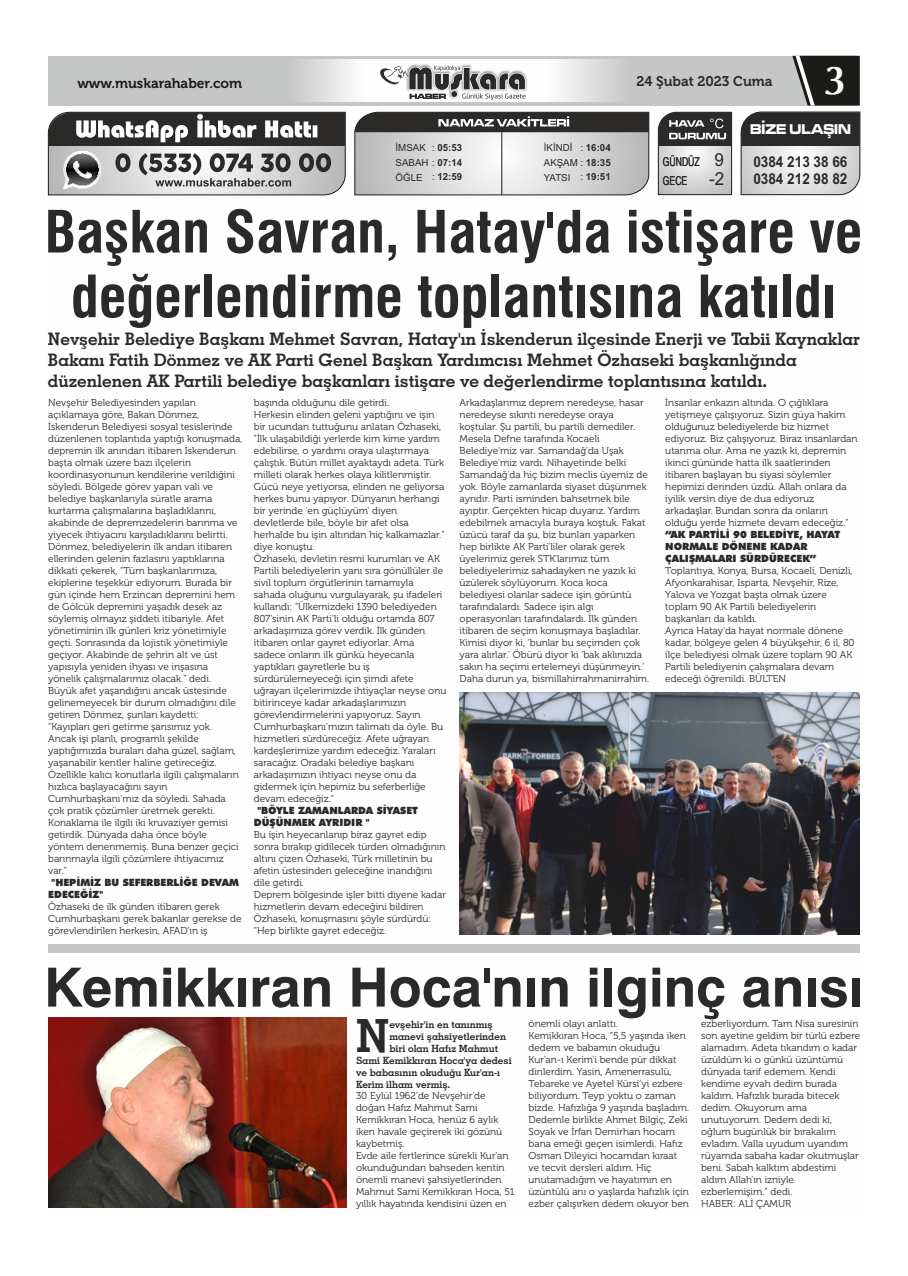
<style>
.page{position:relative;width:908px;height:1276px;background:#fff}
.page>*{position:absolute;margin:0;border:0;box-sizing:border-box;transform-origin:0 0}
.t1{font:700 condensed 56.7px/64.6px "Swiss 721 BT";color:#2b2a29;text-align:center}
.t2{font:700 54.2px "Swiss 721 BT";color:#2b2a29}
.t3{font:45.8px "Geometric Slabserif 703 Bold BT";color:#2b2a29}
.t4{font:700 40.7px "Optima";color:#fefefe}
.t5{font:17.3px/20.7px "Geometric Slabserif 703 Bold BT";color:#2b2a29}
.t6{font:700 15px/17.1px "Arial Narrow";color:#2b2a29;scale:1.1 1}
.t7{font:14.7px "Microgramma D Bold Exte";color:#fefefe;scale:.85 1}
.t8{font:14px "Museo 700";color:#1c1b17}
.t9{font:14px "Museo 700";color:#2b2a29}
.t10{font:condensed 12.3px "Helvetica";color:#2b2a29;scale:.86 1}
.t11{font:10px/12px "Museo 300";color:#2b2a29}
.t12{font:900 10px/12px "Futura BT";color:#2b2a29}
.t13{font:10px "Geometric Slabserif 703 Bold BT";color:#2b2a29}
.t14{font:9.7px/14.8px "Arial";color:#2b2a29}
.t15{font:700 9.7px "Arial";color:#2b2a29}
.s1{font-weight:700}
.s2{font-weight:400}
.s3{font-family:"Arial";font-stretch:normal;font-size:18px}
</style>
<div class="page">
<svg style="left:47px;top:111px;width:299px;height:85px;background:#90908f"></svg>
<svg style="left:354px;top:111px;width:295px;height:85px;background:#b1b1b1"></svg>
<svg style="left:657px;top:111px;width:75px;height:85px;background:#9e9e9e"></svg>
<div style="left:48px;top:56px;width:811px;height:50px;background:#c5c6c6"></div>
<img style="left:303px;top:60px;width:312px;height:41px">
<svg style="left:740px;top:56px;width:120px;height:140px"></svg>
<img style="left:406px;top:64px;width:121px;height:36px">
<svg style="left:378px;top:66px;width:148px;height:36px;background:#aeadad"></svg>
<img style="left:459px;top:692px;width:400px;height:242px">
<div style="left:48px;top:944px;width:811px;height:9px;background:#c5c6c6"></div>
<img style="left:48px;top:1018px;width:298px;height:189px">
<h3 class="t8" style="left:77px;top:78px;width:166px">www.muskarahaber.com</h3>
<h3 class="t9" style="left:636px;top:75px;width:137px">24 Şubat 2023 Cuma</h3>
<h3 class="t4" style="left:822px;top:62px;width:26px">3</h3>
<p class="t14" style="left:395px;top:141px;width:68px">İMSAK<br>SABAH : <span class="s1">07:14</span></p>
<p class="t14" style="left:543px;top:141px;width:68px">İKİNDİ<br>AKŞAM : <span class="s1">18:35</span></p>
<p class="t15" style="left:432px;top:144px;width:31px"><span class="s2">:</span> 05:53</p>
<p class="t15" style="left:580px;top:144px;width:32px"><span class="s2">:</span> 16:04</p>
<p class="t14" style="left:395px;top:171px;width:68px">ÖĞLE : <span class="s1">12:59</span></p>
<p class="t14" style="left:543px;top:171px;width:68px">YATSI : <span class="s1">19:51</span></p>
<h3 class="t7" style="left:749px;top:122px;width:120px">BİZE ULAŞIN</h3>
<p class="t10" style="left:662px;top:157px;width:73px">GÜNDÜZ <span class="s3">9</span></p>
<h3 class="t6" style="left:753px;top:155px;width:87px">0384 213 38 66<br>0384 212 98 82</h3>
<p class="t10" style="left:662px;top:176px;width:73px">GECE <span class="s3">-2</span></p>
<h1 class="t1" style="left:45px;top:205px;width:819px">Başkan Savran, Hatay'da istişare ve değerlendirme toplantısına katıldı</h1>
<p class="t5" style="left:48px;top:330px;width:813px">Nevşehir Belediye Başkanı Mehmet Savran, Hatay'ın İskenderun ilçesinde Enerji ve Tabii Kaynaklar<br>Bakanı Fatih Dönmez ve AK Parti Genel Başkan Yardımcısı Mehmet Özhaseki başkanlığında düzenlenen AK Partili belediye başkanları istişare ve değerlendirme toplantısına katıldı.</p>
<p class="t11" style="left:48px;top:397px;width:196px">Nevşehir Belediyesinden yapılan açıklamaya göre, Bakan Dönmez, İskenderun Belediyesi sosyal tesislerinde düzenlenen toplantıda yaptığı konuşmada, depremin ilk anından itibaren İskenderun başta olmak üzere bazı ilçelerin koordinasyonunun kendilerine verildiğini söyledi. Bölgede görev yapan vali ve belediye başkanlarıyla süratle arama kurtarma çalışmalarına başladıklarını, akabinde de depremzedelerin barınma ve yiyecek ihtiyacını karşıladıklarını belirtti.<br>Dönmez, belediyelerin ilk andan itibaren ellerinden gelenin fazlasını yaptıklarına dikkati çekerek, "Tüm başkanlarımıza, ekiplerine teşekkür ediyorum. Burada bir gün içinde hem Erzincan depremini hem de Gölcük depremini yaşadık desek az söylemiş olmayız şiddeti itibariyle. Afet yönetiminin ilk günleri kriz yönetimiyle geçti. Sonrasında da lojistik yönetimiyle geçiyor. Akabinde de şehrin alt ve üst yapısıyla yeniden ihyası ve inşasına yönelik çalışmalarımız olacak." dedi.<br>Büyük afet yaşandığını ancak üstesinde gelinemeyecek bir durum olmadığını dile getiren Dönmez, şunları kaydetti: "Kayıpları geri getirme şansımız yok.<br>Ancak işi planlı, programlı şekilde yaptığımızda buraları daha güzel, sağlam, yaşanabilir kentler haline getireceğiz.<br>Özellikle kalıcı konutlarla ilgili çalışmaların hızlıca başlayacağını sayın Cumhurbaşkanı'mız da söyledi. Sahada çok pratik çözümler üretmek gerekti.<br>Konaklama ile ilgili iki kruvaziyer gemisi getirdik. Dünyada daha önce böyle yöntem denenmemiş. Buna benzer geçici barınmayla ilgili çözümlere ihtiyacımız var."</p>
<p class="t12" style="left:48px;top:877px;width:192px;text-indent:3px">"HEPİMİZ BU SEFERBERLİĞE DEVAM<br>EDECEĞİZ"</p>
<p class="t11" style="left:48px;top:902px;width:195px">Özhaseki de ilk günden itibaren gerek<br>Cumhurbaşkanı gerek bakanlar gerekse de görevlendirilen herkesin, AFAD'ın iş</p>
<p class="t11" style="left:254px;top:397px;width:194px">başında olduğunu dile getirdi.<br>Herkesin elinden geleni yaptığını ve işin bir ucundan tuttuğunu anlatan Özhaseki, "İlk ulaşabildiği yerlerde kim kime yardım edebilirse, o yardımı oraya ulaştırmaya çalıştık. Bütün millet ayaktaydı adeta. Türk milleti olarak herkes olaya kilitlenmiştir.<br>Gücü neye yetiyorsa, elinden ne geliyorsa herkes bunu yapıyor. Dünyanın herhangi bir yerinde 'en güçlüyüm' diyen devletlerde bile, böyle bir afet olsa herhalde bu işin altından hiç kalkamazlar." diye konuştu.<br>Özhaseki, devletin resmi kurumları ve AK Partili belediyelerin yanı sıra gönüllüler ile sivil toplum örgütlerinin tamamıyla sahada oluğunu vurgulayarak, şu ifadeleri kullandı: "Ülkemizdeki 1390 belediyeden 807'sinin AK Parti'li olduğu ortamda 807 arkadaşımıza görev verdik. İlk günden itibaren onlar gayret ediyorlar. Ama sadece onların ilk günkü heyecanla yaptıkları gayretlerle bu iş sürdürülemeyeceği için şimdi afete uğrayan ilçelerimizde ihtiyaçlar neyse onu bitirinceye kadar arkadaşlarımızın görevlendirmelerini yapıyoruz. Sayın Cumhurbaşkanı'mızın talimatı da öyle. Bu hizmetleri sürdüreceğiz. Afete uğrayan kardeşlerimize yardım edeceğiz. Yaraları saracağız. Oradaki belediye başkanı arkadaşımızın ihtiyacı neyse onu da gidermek için hepimiz bu seferberliğe devam edeceğiz."</p>
<p class="t12" style="left:254px;top:805px;width:165px;text-indent:3px">"BÖYLE ZAMANLARDA SİYASET<br>DÜŞÜNMEK AYRIDIR "</p>
<p class="t11" style="left:254px;top:830px;width:193px">Bu işin heyecanlanıp biraz gayret edip sonra bırakıp gidilecek türden olmadığının altını çizen Özhaseki, Türk milletinin bu afetin üstesinden geleceğine inandığını dile getirdi.<br>Deprem bölgesinde işler bitti diyene kadar hizmetlerin devam edeceğini bildiren Özhaseki, konuşmasını şöyle sürdürdü: "Hep birlikte gayret edeceğiz.</p>
<p class="t11" style="left:459px;top:397px;width:191px">Arkadaşlarımız deprem neredeyse, hasar neredeyse sıkıntı neredeyse oraya koştular. Şu partili, bu partili demediler.<br>Mesela Defne tarafında Kocaeli Belediye'miz var. Samandağ'da Uşak Belediye'miz vardı. Nihayetinde belki Samandağ'da hiç bizim meclis üyemiz de yok. Böyle zamanlarda siyaset düşünmek ayrıdır. Parti isminden bahsetmek bile ayıptır. Gerçekten hicap duyarız. Yardım edebilmek amacıyla buraya koştuk. Fakat üzücü taraf da şu, biz bunları yaparken hep birlikte AK Parti'liler olarak gerek üyelerimiz gerek STK'larımız tüm belediyelerimiz sahadayken ne yazık ki üzülerek söylüyorum. Koca koca belediyesi olanlar sadece işin görüntü tarafındalardı. Sadece işin algı operasyonları tarafındalardı. İlk günden itibaren de seçim konuşmaya başladılar.<br>Kimisi diyor ki, 'bunlar bu seçimden çok yara alırlar.' Öbürü diyor ki 'bak aklınızda sakın ha seçimi ertelemeyi düşünmeyin.' Daha durun ya, bismillahirrahmanirrahim.</p>
<p class="t11" style="left:665px;top:397px;width:194px">İnsanlar enkazın altında. O çığlıklara yetişmeye çalışıyoruz. Sizin güya hakim olduğunuz belediyelerde biz hizmet ediyoruz. Biz çalışıyoruz. Biraz insanlardan utanma olur. Ama ne yazık ki, depremin ikinci gününde hatta ilk saatlerinden itibaren başlayan bu siyasi söylemler hepimizi derinden üzdü. Allah onlara da iyilik versin diye de dua ediyoruz arkadaşlar. Bundan sonra da onların olduğu yerde hizmete devam edeceğiz."</p>
<p class="t12" style="left:665px;top:529px;width:176px">“AK PARTİLİ 90 BELEDİYE, HAYAT<br>NORMALE DÖNENE KADAR<br>ÇALIŞMALARI SÜRDÜRECEK”</p>
<p class="t11" style="left:665px;top:566px;width:191px">Toplantıya, Konya, Bursa, Kocaeli, Denizli, Afyonkarahisar, Isparta, Nevşehir, Rize, Yalova ve Yozgat başta olmak üzere toplam 90 AK Partili belediyelerin başkanları da katıldı.<br>Ayrıca Hatay'da hayat normale dönene kadar, bölgeye gelen 4 büyükşehir, 6 il, 80 ilçe belediyesi olmak üzere toplam 90 AK Partili belediyenin çalışmalara devam edeceği öğrenildi. BÜLTEN</p>
<h2 class="t2" style="left:44px;top:965px;width:820px">Kemikkıran Hoca'nın ilginç anısı</h2>
<h3 class="t3" style="left:356px;top:1016px;width:35px">N</h3>
<p class="t11" style="left:528px;top:1019px;width:162px">önemli olayı anlattı.<br>Kemikkıran Hoca, “5,5 yaşında iken dedem ve babamın okuduğu<br>Kur'an-ı Kerim'i bende pür dikkat dinlerdim. Yasin, Amenerrasulü,<br>Tebareke ve Ayetel Kürsi'yi ezbere biliyordum. Teyp yoktu o zaman bizde. Hafızlığa 9 yaşında başladım.<br>Dedemle birlikte Ahmet Bilgiç, Zeki<br>Soyak ve İrfan Demirhan hocam bana emeği geçen isimlerdi. Hafız<br>Osman Dileyici hocamdan kıraat ve tecvit dersleri aldım. Hiç unutamadığım ve hayatımın en üzüntülü anı o yaşlarda hafızlık için ezber çalışırken dedem okuyor ben</p>
<p class="t11" style="left:700px;top:1019px;width:161px">ezberliyordum. Tam Nisa suresinin son ayetine geldim bir türlü ezbere alamadım. Adeta tıkandım o kadar üzüldüm ki o günkü üzüntümü dünyada tarif edemem. Kendi kendime eyvah dedim burada kaldım. Hafızlık burada bitecek dedim. Okuyorum ama unutuyorum. Dedem dedi ki, oğlum bugünlük bir bırakalım evladım. Valla uyudum uyandım rüyamda sabaha kadar okutmuşlar beni. Sabah kalktım abdestimi aldım Allah'ın izniyle ezberlemişim.” dedi.<br>HABER: ALİ ÇAMUR</p>
<p class="t13" style="left:389px;top:1020px;width:105px">evşehir'in en tanınmış</p>
<p class="t13" style="left:389px;top:1032px;width:118px">manevi şahsiyetlerinden</p>
<p class="t13" style="left:389px;top:1044px;width:110px">biri olan Hafız Mahmut</p>
<p class="t13" style="left:356px;top:1056px;width:157px">Sami Kemikkıran Hoca'ya dedesi</p>
<p class="t13" style="left:356px;top:1068px;width:145px">ve babasının okuduğu Kur'an-ı</p>
<p class="t13" style="left:356px;top:1080px;width:96px">Kerim ilham vermiş.</p>
<p class="t11" style="left:356px;top:1090px;width:160px">30 Eylül 1962'de Nevşehir'de doğan Hafız Mahmut Sami<br>Kemikkıran Hoca, henüz 6 aylık iken havale geçirerek iki gözünü kaybetmiş.<br>Evde aile fertlerince sürekli Kur'an okunduğundan bahseden kentin önemli manevi şahsiyetlerinden<br>Mahmut Sami Kemikkıran Hoca, 51 yıllık hayatında kendisini üzen en</p>
</div>
